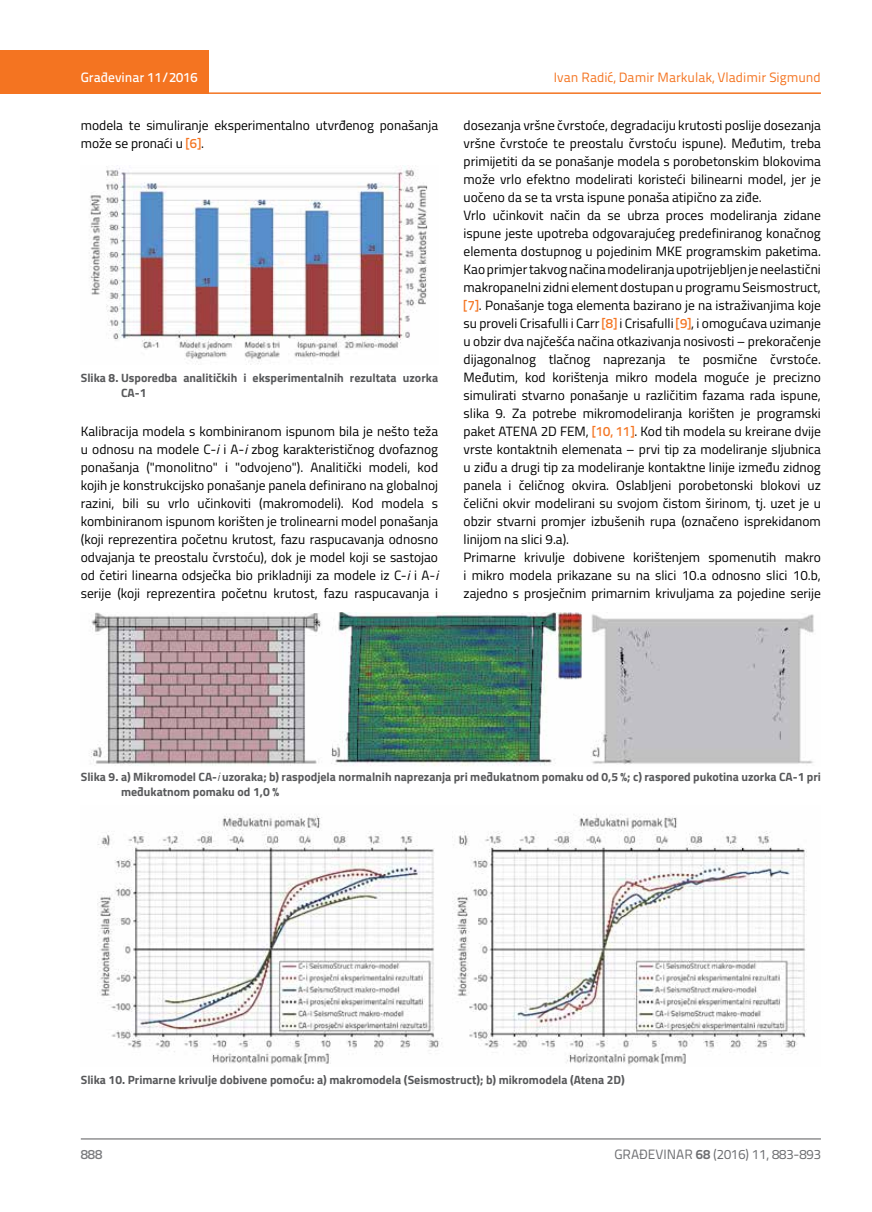
<style>
.page{position:relative;width:872px;height:1212px;background:#fff}
.page>*{position:absolute;margin:0;border:0;box-sizing:border-box;transform-origin:0 0}
.t1{font:13.5px/18px "Titillium";color:#000}
.t2{font:13.5px "Titillium Text 22 L";color:#f47421}
.t3{font:13.5px "Titillium Text 22 L";color:#6d6e71}
.t4{font:500 13.5px "Titillium Text 22 L";color:#fff}
.t5{font:500 13.5px "Titillium Text 22 L";color:#797a7d}
.t6{font:700 12px/15px "Titillium";color:#58595b}
.s1{font-family:"Titillium Text 22 L";font-weight:500;color:#f47421}
.s2{font-style:italic}
.s3{font-weight:400;font-style:italic}
.s4{font-weight:700}
</style>
<div class="page">
<div style="left:0;top:50px;width:208px;height:44px;background:#f47421"></div>
<hr style="left:0;top:92px;width:821px;height:2px;background:#f47421">
<hr style="left:81px;top:1139px;width:740px;height:1px;background:#58595b">
<img style="left:89px;top:166px;width:339px;height:198px">
<img style="left:89px;top:612px;width:725px;height:154px">
<img style="left:97px;top:814px;width:710px;height:251px">
<p class="t4" style="left:81px;top:67px;width:118px">Građevinar 11/2016</p>
<p class="t1" style="left:81px;top:115px;width:359px">modela te simuliranje eksperimentalno utvrđenog ponašanja može se pronaći u <span class="s1">[6]</span>.</p>
<p class="t6" style="left:121px;top:369px;width:318px;text-indent:-40px">Slika 8. Usporedba analitičkih i eksperimentalnih rezultata uzorka<br>CA-1</p>
<p class="t1" style="left:81px;top:421px;width:359px;text-align:justify">Kalibracija modela s kombiniranom ispunom bila je nešto teža u odnosu na modele C-<span class="s2">i</span> i A-<span class="s2">i</span> zbog karakterističnog dvofaznog ponašanja ("monolitno" i "odvojeno"). Analitički modeli, kod kojih je konstrukcijsko ponašanje panela definirano na globalnoj razini, bili su vrlo učinkoviti (makromodeli). Kod modela s kombiniranom ispunom korišten je trolinearni model ponašanja (koji reprezentira početnu krutost, fazu raspucavanja odnosno odvajanja te preostalu čvrstoću), dok je model koji se sastojao od četiri linearna odsječka bio prikladniji za modele iz C-<span class="s2">i</span> i A-<span class="s2">i </span>serije (koji reprezentira početnu krutost, fazu raspucavanja i</p>
<p class="t2" style="left:554px;top:68px;width:268px">Ivan Radić, Damir Markulak, Vladimir Sigmund</p>
<p class="t1" style="left:463px;top:115px;width:359px">dosezanja vršne čvrstoće, degradaciju krutosti poslije dosezanja vršne čvrstoće te preostalu čvrstoću ispune). Međutim, treba primijetiti da se ponašanje modela s porobetonskim blokovima može vrlo efektno modelirati koristeći bilinearni model, jer je uočeno da se ta vrsta ispune ponaša atipično za ziđe.<br>Vrlo učinkovit način da se ubrza proces modeliranja zidane ispune jeste upotreba odgovarajućeg predefiniranog konačnog elementa dostupnog u pojedinim MKE programskim paketima.<br>Kao primjer takvog načina modeliranja upotrijebljen je neelastični makropanelni zidni element dostupan u programu Seismostruct, <span class="s1">[7]</span>. Ponašanje toga elementa bazirano je na istraživanjima koje su proveli Crisafulli i Carr <span class="s1">[8]</span> i Crisafulli <span class="s1">[9]</span>, i omogućava uzimanje u obzir dva najčešća načina otkazivanja nosivosti – prekoračenje dijagonalnog tlačnog naprezanja te posmične čvrstoće.<br>Međutim, kod korištenja mikro modela moguće je precizno simulirati stvarno ponašanje u različitim fazama rada ispune, slika 9. Za potrebe mikromodeliranja korišten je programski paket ATENA 2D FEM, <span class="s1">[10, 11]</span>. Kod tih modela su kreirane dvije vrste kontaktnih elemenata – prvi tip za modeliranje sljubnica u ziđu a drugi tip za modeliranje kontaktne linije između zidnog panela i čeličnog okvira. Oslabljeni porobetonski blokovi uz čelični okvir modelirani su svojom čistom širinom, tj. uzet je u obzir stvarni promjer izbušenih rupa (označeno isprekidanom linijom na slici 9.a).<br>Primarne krivulje dobivene korištenjem spomenutih makro i mikro modela prikazane su na slici 10.a odnosno slici 10.b, zajedno s prosječnim primarnim krivuljama za pojedine serije</p>
<p class="t6" style="left:121px;top:769px;width:701px;text-indent:-40px">Slika 9. a) Mikromodel CA-<span class="s3">i</span> uzoraka; b) raspodjela normalnih naprezanja pri međukatnom pomaku od 0,5 %; c) raspored pukotina uzorka CA-1 pri međukatnom pomaku od 1,0 %</p>
<p class="t6" style="left:81px;top:1072px;width:545px">Slika 10. Primarne krivulje dobivene pomoću: a) makromodela (Seismostruct); b) mikromodela (Atena 2D)</p>
<p class="t5" style="left:81px;top:1144px;width:23px">888</p>
<p class="t3" style="left:614px;top:1144px;width:208px">GRAĐEVINAR <span class="s4">68</span> (2016) 11, 883-893</p>
</div>
